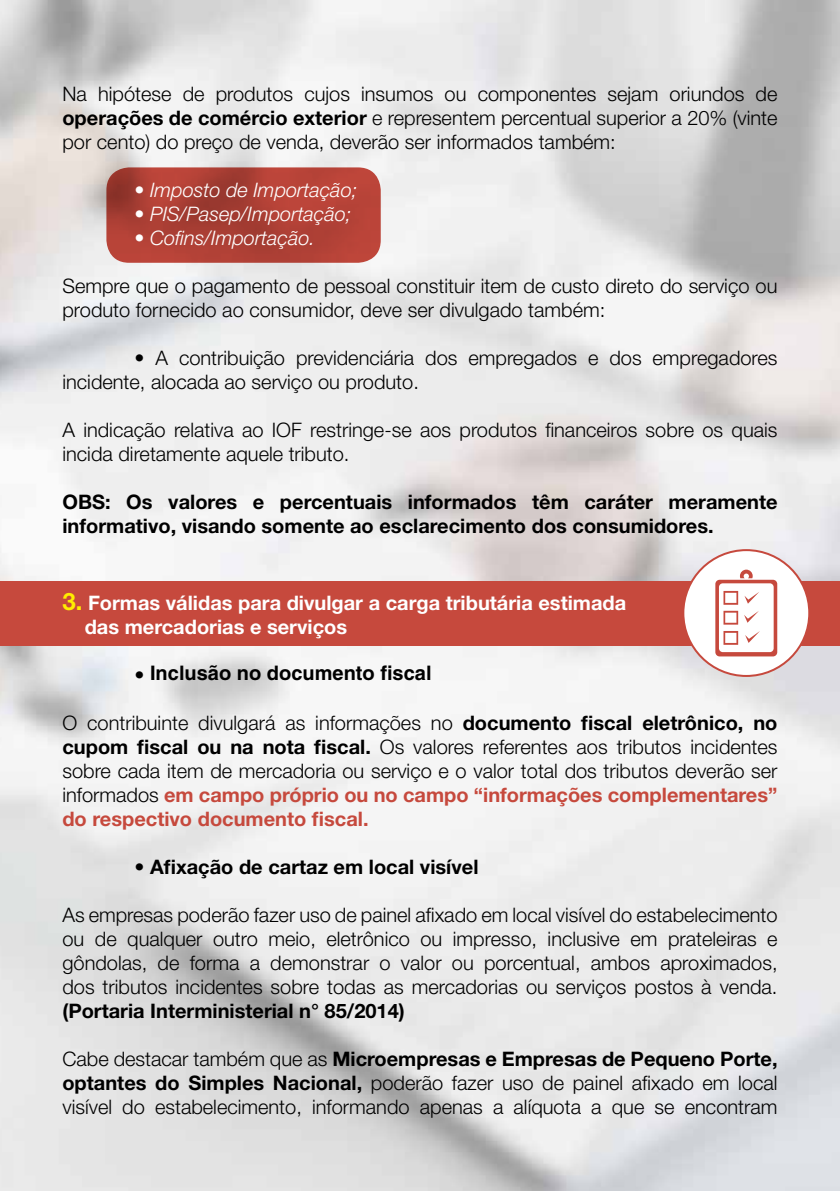
<style>
.page{position:relative;width:840px;height:1191px;background:#fff}
.page>*{position:absolute;margin:0;border:0;box-sizing:border-box;transform-origin:0 0}
.t1{font:300 20px/24px "Helvetica Neue LT Std";color:#000;text-align:justify}
.t2{font:700 20px/24px "Helvetica Neue LT Std";color:#000}
.t3{font:700 20px/24px "Helvetica Neue LT Std";color:#fff}
.t4{font:italic 300 20px "Helvetica Neue LT Std";color:#fff}
.t5{font:700 20px "Helvetica LT Std";color:#000}
.s1{font-weight:700}
.s2{font-size:24px;color:#ffed00}
.s3{font-family:"Helvetica Neue LT Std";font-weight:300}
.s4{font-weight:700;color:#c6493d}
</style>
<div class="page">
<img style="left:0;top:0;width:839px;height:1191px">
<div style="left:0;top:581px;width:839px;height:64px;background:#c6493d"></div>
<div style="left:683px;top:550px;width:125px;height:126px;background:#fff;border-radius:50%"></div>
<svg style="left:715px;top:569px;width:61px;height:87px"></svg>
<svg style="left:106px;top:167px;width:274px;height:96px;background:#af4137"></svg>
<p class="t1" style="left:62px;top:81px;width:716px">Na hipótese de produtos cujos insumos ou componentes sejam oriundos de <span class="s1">operações de comércio exterior</span> e representem percentual superior a 20% (vinte por cento) do preço de venda, deverão ser informados também:</p>
<p class="t4" style="left:134px;top:178px;width:224px">• Imposto de Importação;</p>
<p class="t4" style="left:134px;top:202px;width:218px">• PIS/Pasep/Importação;</p>
<p class="t4" style="left:134px;top:226px;width:182px">• Cofins/Importação.</p>
<p class="t1" style="left:62px;top:273px;width:716px">Sempre que o pagamento de pessoal constituir item de custo direto do serviço ou produto fornecido ao consumidor, deve ser divulgado também:</p>
<p class="t1" style="left:62px;top:345px;width:716px;text-indent:72px">• A contribuição previdenciária dos empregados e dos empregadores incidente, alocada ao serviço ou produto.</p>
<p class="t1" style="left:62px;top:417px;width:716px">A indicação relativa ao IOF restringe-se aos produtos financeiros sobre os quais incida diretamente aquele tributo.</p>
<p class="t2" style="left:62px;top:489px;width:716px">OBS: Os valores e percentuais informados têm caráter meramente informativo, visando somente ao esclarecimento dos consumidores.</p>
<p class="t3" style="left:85px;top:590px;width:542px;text-indent:-22px"><span class="s2">3.</span> Formas válidas para divulgar a carga tributária estimada das mercadorias e serviços</p>
<p class="t5" style="left:134px;top:661px;width:298px"><span class="s3">•</span> Inclusão no documento fiscal</p>
<p class="t1" style="left:62px;top:710px;width:716px">O contribuinte divulgará as informações no <span class="s1">documento fiscal eletrônico, no cupom fiscal ou na nota fiscal.</span> Os valores referentes aos tributos incidentes sobre cada item de mercadoria ou serviço e o valor total dos tributos deverão ser informados <span class="s4">em campo próprio ou no campo “informações complementares” do respectivo documento fiscal.</span></p>
<p class="t2" style="left:134px;top:854px;width:345px">• Afixação de cartaz em local visível</p>
<p class="t1" style="left:62px;top:902px;width:716px">As empresas poderão fazer uso de painel afixado em local visível do estabelecimento ou de qualquer outro meio, eletrônico ou impresso, inclusive em prateleiras e gôndolas, de forma a demonstrar o valor ou porcentual, ambos aproximados, dos tributos incidentes sobre todas as mercadorias ou serviços postos à venda.</p>
<p class="t2" style="left:62px;top:998px;width:344px">(Portaria Interministerial n° 85/2014)</p>
<p class="t1" style="left:62px;top:1046px;width:716px">Cabe destacar também que as <span class="s1">Microempresas e Empresas de Pequeno Porte, optantes do Simples Nacional,</span> poderão fazer uso de painel afixado em local visível do estabelecimento, informando apenas a alíquota a que se encontram</p>
</div>
